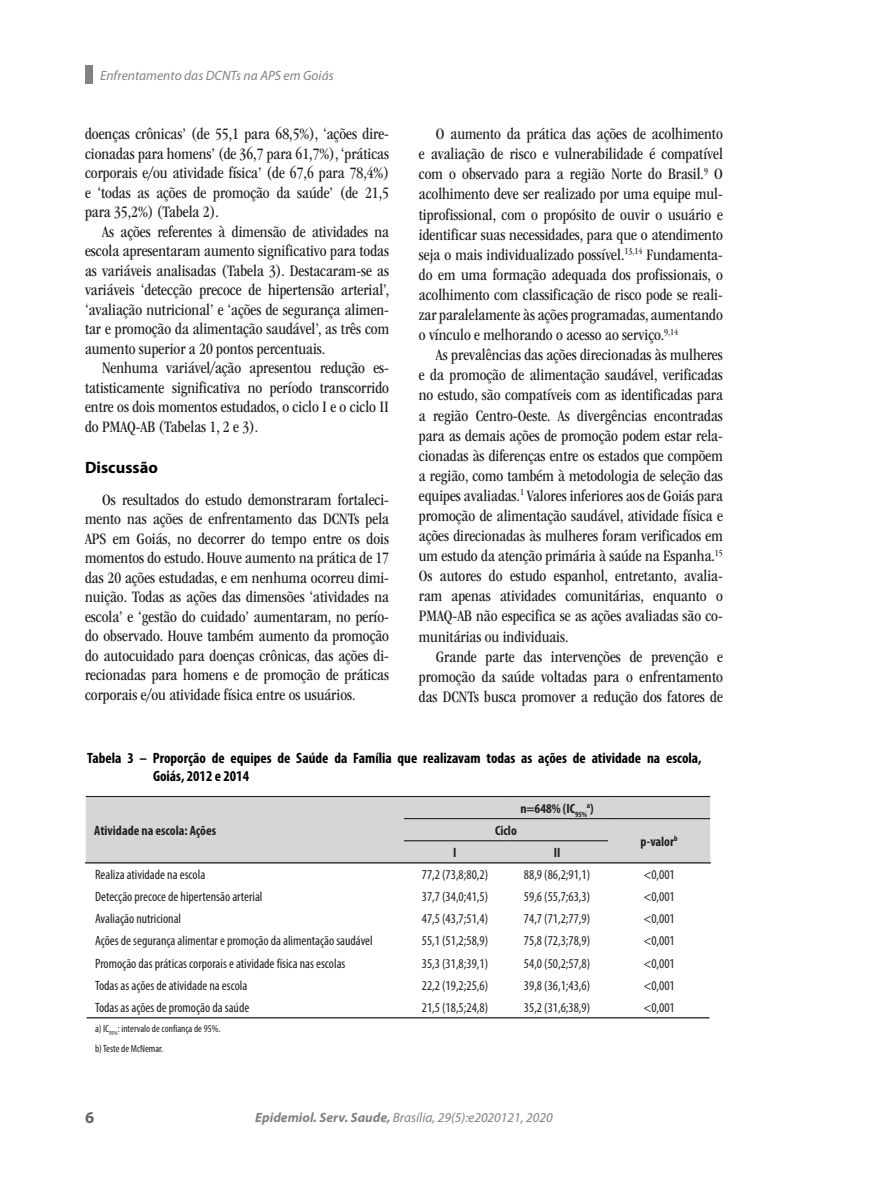
<style>
.page{position:relative;width:893px;height:1191px;background:#fff}
.page>*{position:absolute;margin:0;border:0;box-sizing:border-box;transform-origin:0 0}
.texto_nor{font:condensed 16.5px/20.1px "ITC Garamond Std";color:#231f20;text-align:justify}
.subtitulo{font:700 16.5px "Myriad Pro";color:#000}
.t1{font:700 16.5px "Myriad Pro";color:#6b6360}
.titulo_tab_fig{font:700 condensed 15px/18px "Myriad Pro";color:#000}
.texto_tab_cen{font:condensed 13.5px "Myriad Pro";color:#231f20}
.texto_tab_esq{font:condensed 13.5px "Myriad Pro";color:#231f20}
.t2{font:italic 13.5px "Myriad Pro";color:#808285}
.texto_tab_cen-2{font:700 condensed 13.5px "Myriad Pro";color:#231f20}
.texto_tab_esq-2{font:700 condensed 13.5px "Myriad Pro";color:#231f20}
.legenda_esq{font:condensed 10.5px "Myriad Pro";color:#231f20}
.texto_tab_cen-3{font:700 condensed 7.8px "Myriad Pro";color:#231f20}
.s1{font-size:13.5px}
.s2{font-weight:700}
</style>
<div class="page">
<div style="left:85px;top:65px;width:8px;height:19px;background:#808285"></div>
<div style="left:86px;top:797px;width:624px;height:65px;background:#d5d6d8"></div>
<hr style="left:85px;top:862px;width:319px;height:1px;background:#000">
<hr style="left:404px;top:862px;width:102px;height:1px;background:#000">
<hr style="left:506px;top:862px;width:102px;height:1px;background:#000">
<hr style="left:608px;top:862px;width:103px;height:1px;background:#000">
<hr style="left:87px;top:1017px;width:317px;height:1px;background:#000">
<hr style="left:404px;top:1017px;width:102px;height:1px;background:#000">
<hr style="left:506px;top:1017px;width:102px;height:1px;background:#000">
<hr style="left:608px;top:1017px;width:101px;height:1px;background:#000">
<hr style="left:404px;top:796px;width:102px;height:1px;background:#231f20">
<hr style="left:506px;top:796px;width:102px;height:1px;background:#231f20">
<hr style="left:608px;top:796px;width:102px;height:1px;background:#231f20">
<hr style="left:86px;top:796px;width:318px;height:1px;background:#231f20">
<hr style="left:404px;top:818px;width:102px;height:1px;background:#231f20">
<hr style="left:506px;top:818px;width:102px;height:1px;background:#231f20">
<hr style="left:404px;top:840px;width:102px;height:1px;background:#231f20">
<hr style="left:506px;top:840px;width:102px;height:1px;background:#231f20">
<hr style="left:608px;top:818px;width:102px;height:1px;background:#231f20">
<p class="t2" style="left:100px;top:67px;width:235px">Enfrentamento das DCNTs na APS em Goiás</p>
<p class="texto_nor" style="left:85px;top:124px;width:306px;line-height:19.5px">doenças crônicas’ (de 55,1 para 68,5%), ‘ações dire&shy;cionadas para homens’ (de 36,7 para 61,7%), ‘práticas corporais e/ou atividade física’ (de 67,6 para 78,4%) e ‘todas as ações de promoção da saúde’ (de 21,5 para 35,2%) (Tabela 2).</p>
<p class="texto_nor" style="left:85px;top:222px;width:306px;line-height:19.5px;text-indent:17px">As ações referentes à dimensão de atividades na escola apresentaram aumento significativo para todas as variáveis analisadas (Tabela 3). Destacaram-se as variáveis ‘detecção precoce de hipertensão arterial’, ‘avaliação nutricional’ e ‘ações de segurança alimen&shy;tar e promoção da alimentação saudável’, as três com aumento superior a 20 pontos percentuais.</p>
<p class="texto_nor" style="left:85px;top:358px;width:306px;line-height:19.5px;text-indent:17px">Nenhuma variável/ação apresentou redução es&shy;tatisticamente significativa no período transcorrido entre os dois momentos estudados, o ciclo I e o ciclo II do PMAQ-AB (Tabelas 1, 2 e 3).</p>
<p class="subtitulo" style="left:85px;top:456px;width:74px">Discussão</p>
<p class="texto_nor" style="left:85px;top:490px;width:306px;line-height:19.5px;text-indent:17px">Os resultados do estudo demonstraram fortaleci&shy;mento nas ações de enfrentamento das DCNTs pela APS em Goiás, no decorrer do tempo entre os dois momentos do estudo. Houve aumento na prática de 17 das 20 ações estudadas, e em nenhuma ocorreu dimi&shy;nuição. Todas as ações das dimensões ‘atividades na escola’ e ‘gestão do cuidado’ aumentaram, no perío&shy;do observado. Houve também aumento da promoção do autocuidado para doenças crônicas, das ações di&shy;recionadas para homens e de promoção de práticas corporais e/ou atividade física entre os usuários.</p>
<p class="texto_nor" style="left:419px;top:124px;width:306px;text-indent:17px">O aumento da prática das ações de acolhimento e avaliação de risco e vulnerabilidade é compatível com o observado para a região Norte do Brasil.<sup>9</sup> O acolhimento deve ser realizado por uma equipe mul&shy;tiprofissional, com o propósito de ouvir o usuário e identificar suas necessidades, para que o atendimento seja o mais individualizado possível.<sup>13,14</sup> Fundamenta&shy;do em uma formação adequada dos profissionais, o acolhimento com classificação de risco pode se reali&shy;zar paralelamente às ações programadas, aumentando o vínculo e melhorando o acesso ao serviço.<sup>9,14</sup></p>
<p class="texto_nor" style="left:419px;top:345px;width:306px;text-indent:17px">As prevalências das ações direcionadas às mulheres e da promoção de alimentação saudável, verificadas no estudo, são compatíveis com as identificadas para a região Centro-Oeste. As divergências encontradas para as demais ações de promoção podem estar rela&shy;cionadas às diferenças entre os estados que compõem a região, como também à metodologia de seleção das equipes avaliadas.<sup>1</sup> Valores inferiores aos de Goiás para promoção de alimentação saudável, atividade física e ações direcionadas às mulheres foram verificados em um estudo da atenção primária à saúde na Espanha.<sup>15<br></sup>Os autores do estudo espanhol, entretanto, avalia&shy;ram apenas atividades comunitárias, enquanto o PMAQ-AB não especifica se as ações avaliadas são co&shy;munitárias ou individuais.</p>
<p class="texto_nor" style="left:419px;top:646px;width:306px;text-indent:17px">Grande parte das intervenções de prevenção e promoção da saúde voltadas para o enfrentamento das DCNTs busca promover a redução dos fatores de</p>
<p class="titulo_tab_fig" style="left:153px;top:749px;width:550px;text-indent:-66px">Tabela 3 – Proporção de equipes de Saúde da Família que realizavam todas as ações de atividade na escola,<br>Goiás, 2012 e 2014</p>
<p class="texto_tab_esq-2" style="left:94px;top:822px;width:123px">Atividade na escola: Ações</p>
<p class="texto_tab_cen-2" style="left:520px;top:799px;width:68px">n=648% (IC<sub>95%</sub></p>
<p class="texto_tab_cen-3" style="left:587px;top:800px;width:8px">a<span class="s1">)</span></p>
<p class="texto_tab_cen-2" style="left:495px;top:822px;width:23px">Ciclo</p>
<p class="texto_tab_cen-2" style="left:453px;top:844px;width:5px">I</p>
<p class="texto_tab_cen-2" style="left:554px;top:844px;width:8px">II</p>
<p class="texto_tab_cen-2" style="left:641px;top:833px;width:39px">p-valor<sup>b</sup></p>
<p class="texto_tab_esq" style="left:95px;top:866px;width:112px">Realiza atividade na escola</p>
<p class="texto_tab_cen" style="left:422px;top:866px;width:68px">77,2 (73,8;80,2)</p>
<p class="texto_tab_cen" style="left:524px;top:866px;width:68px">88,9 (86,2;91,1)</p>
<p class="texto_tab_cen" style="left:643px;top:866px;width:33px">&lt;0,001</p>
<p class="texto_tab_esq" style="left:95px;top:888px;width:169px">Detecção precoce de hipertensão arterial</p>
<p class="texto_tab_cen" style="left:422px;top:888px;width:68px">37,7 (34,0;41,5)</p>
<p class="texto_tab_cen" style="left:524px;top:888px;width:68px">59,6 (55,7;63,3)</p>
<p class="texto_tab_cen" style="left:643px;top:888px;width:33px">&lt;0,001</p>
<p class="texto_tab_esq" style="left:95px;top:910px;width:88px">Avaliação nutricional</p>
<p class="texto_tab_cen" style="left:422px;top:910px;width:68px">47,5 (43,7;51,4)</p>
<p class="texto_tab_cen" style="left:524px;top:910px;width:68px">74,7 (71,2;77,9)</p>
<p class="texto_tab_cen" style="left:643px;top:910px;width:33px">&lt;0,001</p>
<p class="texto_tab_esq" style="left:95px;top:932px;width:279px">Ações de segurança alimentar e promoção da alimentação saudável</p>
<p class="texto_tab_cen" style="left:422px;top:932px;width:68px">55,1 (51,2;58,9)</p>
<p class="texto_tab_cen" style="left:524px;top:932px;width:68px">75,8 (72,3;78,9)</p>
<p class="texto_tab_cen" style="left:643px;top:932px;width:33px">&lt;0,001</p>
<p class="texto_tab_esq" style="left:95px;top:955px;width:252px">Promoção das práticas corporais e atividade física nas escolas</p>
<p class="texto_tab_cen" style="left:422px;top:955px;width:68px">35,3 (31,8;39,1)</p>
<p class="texto_tab_cen" style="left:524px;top:955px;width:68px">54,0 (50,2;57,8)</p>
<p class="texto_tab_cen" style="left:643px;top:955px;width:33px">&lt;0,001</p>
<p class="texto_tab_esq" style="left:95px;top:977px;width:154px">Todas as ações de atividade na escola</p>
<p class="texto_tab_cen" style="left:422px;top:977px;width:68px">22,2 (19,2;25,6)</p>
<p class="texto_tab_cen" style="left:524px;top:977px;width:68px">39,8 (36,1;43,6)</p>
<p class="texto_tab_cen" style="left:643px;top:977px;width:33px">&lt;0,001</p>
<p class="texto_tab_esq" style="left:95px;top:999px;width:156px">Todas as ações de promoção da saúde</p>
<p class="texto_tab_cen" style="left:422px;top:999px;width:68px">21,5 (18,5;24,8)</p>
<p class="texto_tab_cen" style="left:524px;top:999px;width:68px">35,2 (31,6;38,9)</p>
<p class="texto_tab_cen" style="left:643px;top:999px;width:33px">&lt;0,001</p>
<p class="legenda_esq" style="left:95px;top:1022px;width:127px">a) IC<sub>95%</sub>: intervalo de confiança de 95%.</p>
<p class="legenda_esq" style="left:95px;top:1041px;width:70px">b) Teste de McNemar.</p>
<p class="t1" style="left:85px;top:1106px;width:11px">6</p>
<p class="t2" style="left:255px;top:1108px;width:299px"><span class="s2">Epidemiol. Serv. Saude,</span> Brasília, 29(5):e2020121, 2020</p>
</div>
